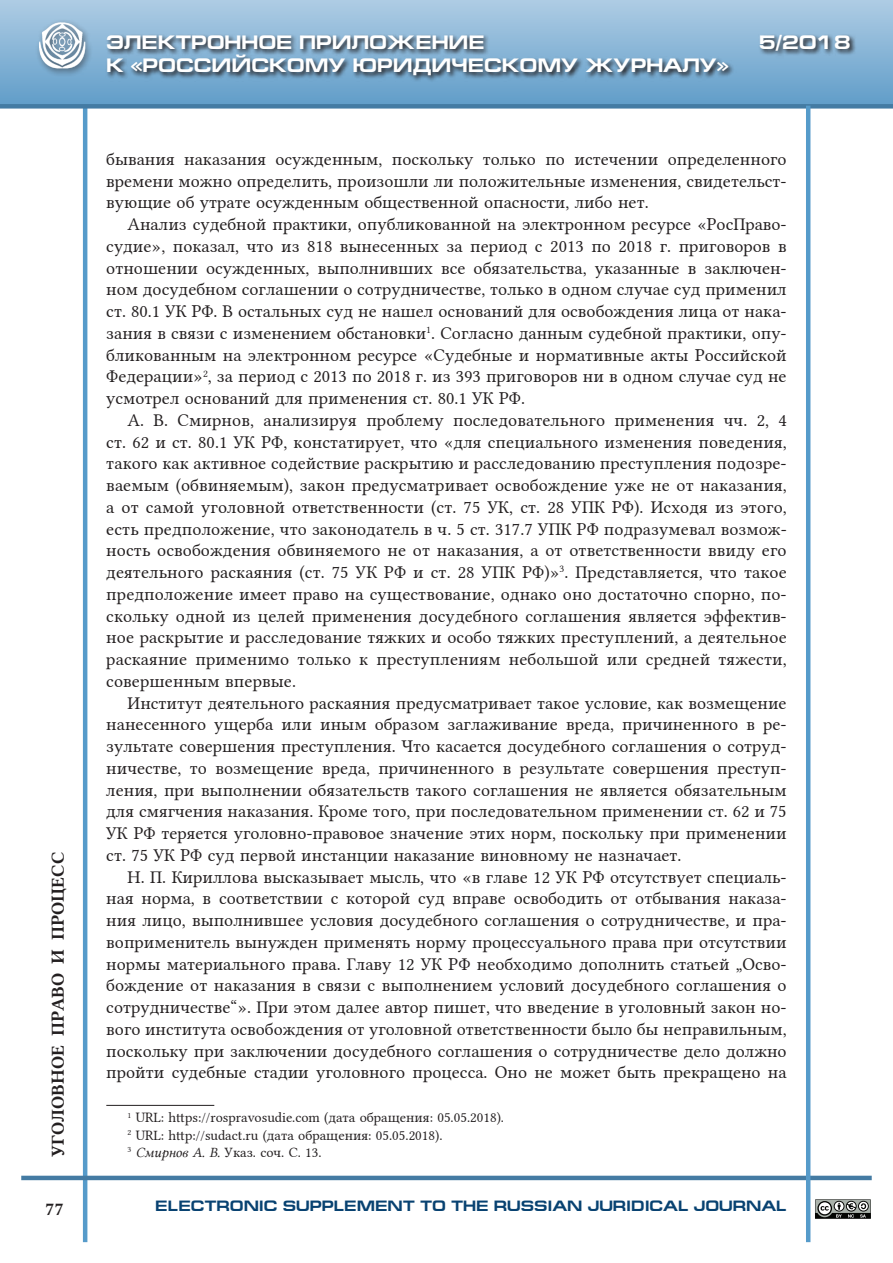
<style>
.page{position:relative;width:893px;height:1263px;background:#fff}
.page>*{position:absolute;margin:0;border:0;box-sizing:border-box;transform-origin:0 0}
.t1{font:700 19.5px "Europe Ext";color:#fff}
.t2{font:18px/21.8px "Lin Libertine";color:#231f20;text-align:justify}
.t3{font:18px "Lin Libertine B";color:#231f20}
.t4{font:700 15px "Europe Ext";color:#084271}
.t5{font:14.25px/17.1px "Lin Libertine";color:#231f20}
.s1{font-family:"Lin Libertine I"}
</style>
<div class="page">
<div style="left:0;top:0;width:893px;height:106px;background:linear-gradient(to bottom,#aecce4,#619dc9)"></div>
<hr style="left:83px;top:106px;width:4px;height:1136px;background:#569bca">
<hr style="left:21px;top:1176px;width:851px;height:4px;background:#447ba3">
<div style="left:0;top:104px;width:893px;height:5px;background:#447ba3"></div>
<div style="left:35px;top:19px;width:58px;height:58px;background:#231f20;opacity:.63"></div>
<img style="left:39px;top:23px;width:49px;height:47px">
<svg style="left:105px;top:33px;width:751px;height:49px"></svg>
<hr style="left:806px;top:106px;width:4px;height:1136px;background:#569bca">
<svg style="left:815px;top:1199px;width:56px;height:20px"></svg>
<hr style="left:106px;top:1105px;width:108px;height:1px;background:#231f20">
<p class="t3" style="left:46px;top:1157px;width:307px;rotate:-90deg">УГОЛОВНОЕ ПРАВО И ПРОЦЕСС</p>
<p class="t1" style="left:106px;top:32px;width:380px">ЭЛЕКТРОННОЕ ПРИЛОЖЕНИЕ</p>
<p class="t1" style="left:759px;top:32px;width:93px">5/2018</p>
<p class="t1" style="left:106px;top:55px;width:624px">К «РОССИЙСКОМУ ЮРИДИЧЕСКОМУ ЖУРНАЛУ»</p>
<p class="t2" style="left:106px;top:146px;width:682px">бывания наказания осужденным, поскольку только по истечении определенного времени можно определить, произошли ли положительные изменения, свидетельст&shy;вующие об утрате осужденным общественной опасности, либо нет.</p>
<p class="t2" style="left:106px;top:211px;width:682px;text-indent:21px">Анализ судебной практики, опубликованной на электронном ресурсе «РосПраво&shy;судие», показал, что из 818 вынесенных за период с 2013 по 2018 г. приговоров в отношении осужденных, выполнивших все обязательства, указанные в заключен&shy;ном досудебном соглашении о сотрудничестве, только в одном случае суд применил ст. 80.1 УК РФ. В остальных суд не нашел оснований для освобождения лица от нака&shy;зания в связи с изменением обстановки<sup>1</sup>. Согласно данным судебной практики, опу&shy;бликованным на электронном ресурсе «Судебные и нормативные акты Российской Федерации»<sup>2</sup>, за период с 2013 по 2018 г. из 393 приговоров ни в одном случае суд не усмотрел оснований для применения ст. 80.1 УК РФ.</p>
<p class="t2" style="left:106px;top:407px;width:682px;text-indent:21px">А. В. Смирнов, анализируя проблему последовательного применения чч. 2, 4 ст. 62 и ст. 80.1 УК РФ, констатирует, что «для специального изменения поведения, такого как активное содействие раскрытию и расследованию преступления подозре&shy;ваемым (обвиняемым), закон предусматривает освобождение уже не от наказания, а от самой уголовной ответственности (ст. 75 УК, ст. 28 УПК РФ). Исходя из этого, есть предположение, что законодатель в ч. 5 ст. 317.7 УПК РФ подразумевал возмож&shy;ность освобождения обвиняемого не от наказания, а от ответственности ввиду его деятельного раскаяния (ст. 75 УК РФ и ст. 28 УПК РФ)»<sup>3</sup>. Представляется, что такое предположение имеет право на существование, однако оно достаточно спорно, по&shy;скольку одной из целей применения досудебного соглашения является эффектив&shy;ное раскрытие и расследование тяжких и особо тяжких преступлений, а деятельное раскаяние применимо только к преступлениям небольшой или средней тяжести, совершенным впервые.</p>
<p class="t2" style="left:106px;top:690px;width:682px;text-indent:21px">Институт деятельного раскаяния предусматривает такое условие, как возмещение нанесенного ущерба или иным образом заглаживание вреда, причиненного в ре&shy;зультате совершения преступления. Что касается досудебного соглашения о сотруд&shy;ничестве, то возмещение вреда, причиненного в результате совершения преступ&shy;ления, при выполнении обязательств такого соглашения не является обязательным для смягчения наказания. Кроме того, при последовательном применении ст. 62 и 75<br>УК РФ теряется уголовно-правовое значение этих норм, поскольку при применении ст. 75 УК РФ суд первой инстанции наказание виновному не назначает.</p>
<p class="t2" style="left:106px;top:864px;width:682px;text-indent:21px">Н. П. Кириллова высказывает мысль, что «в главе 12 УК РФ отсутствует специаль&shy;ная норма, в соответствии с которой суд вправе освободить от отбывания наказа&shy;ния лицо, выполнившее условия досудебного соглашения о сотрудничестве, и пра&shy;воприменитель вынужден применять норму процессуального права при отсутствии нормы материального права. Главу 12 УК РФ необходимо дополнить статьей „Осво&shy;бождение от наказания в связи с выполнением условий досудебного соглашения о сотрудничестве“». При этом далее автор пишет, что введение в уголовный закон но&shy;вого института освобождения от уголовной ответственности было бы неправильным, поскольку при заключении досудебного соглашения о сотрудничестве дело должно пройти судебные стадии уголовного процесса. Оно не может быть прекращено на</p>
<p class="t5" style="left:128px;top:1108px;width:378px"><sup>1</sup> URL: https://rospravosudie.com (дата обращения: 05.05.2018).<br><sup>2</sup> URL: http://sudact.ru (дата обращения: 05.05.2018).<br><sup>3</sup> <span class="s1">Смирнов А. В.</span> Указ. соч. С. 13.</p>
<p class="t3" style="left:45px;top:1197px;width:20px">77</p>
<p class="t4" style="left:155px;top:1197px;width:633px">ELECTRONIC SUPPLEMENT TO THE RUSSIAN JURIDICAL JOURNAL</p>
</div>
